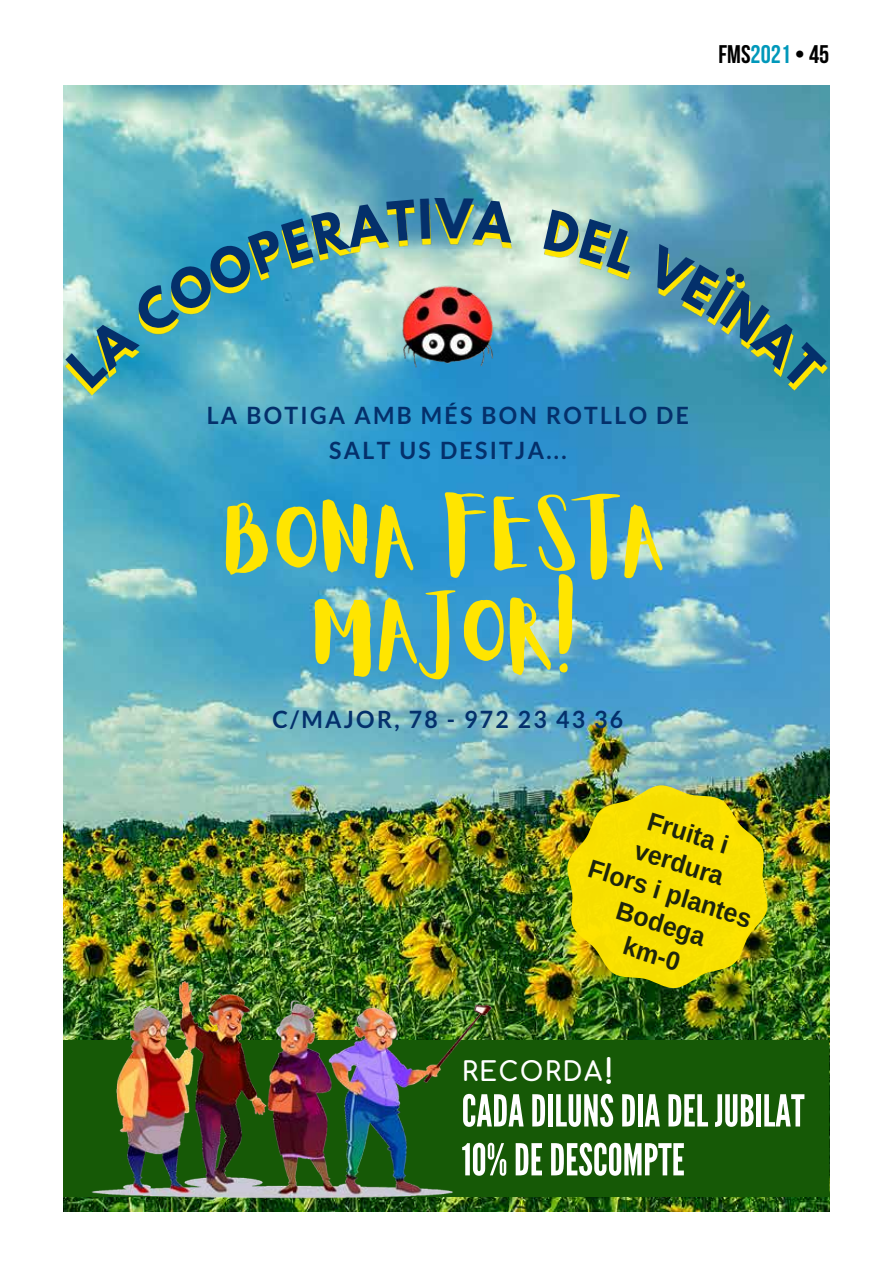
<style>
.page{position:relative;width:893px;height:1263px;background:#fff}
.page>*{position:absolute;margin:0;border:0;box-sizing:border-box;transform-origin:0 0}
.t1{font:81.75px/93.3px "Aloja Extended";color:#ffe500;text-align:center}
.t2{font:700 26.55px "Comfortaa";letter-spacing:.05em;color:#fff}
.t3{font:700 25.8px/31.5px "Arimo";color:#1d240d;text-align:center}
.t4{font:25.5px "Bebas Neue";color:#000}
.t5{font:700 23.85px/35.2px "Lato";letter-spacing:.1em;color:#04306b;text-align:center}
.s1{color:#0198ba}
.s2{font-size:34.65px}
</style>
<div class="page">
<img style="left:64px;top:85px;width:765px;height:1126px">
<div style="left:64px;top:1040px;width:765px;height:156px;background:#165906"></div>
<img style="left:78px;top:960px;width:427px;height:251px">
<svg style="left:463px;top:1094px;width:61px;height:33px"></svg>
<svg style="left:532px;top:1094px;width:13px;height:32px"></svg>
<div style="left:548px;top:1094px;width:5px;height:32px;background:#fff"></div>
<svg style="left:556px;top:1094px;width:57px;height:33px"></svg>
<svg style="left:622px;top:1094px;width:13px;height:32px"></svg>
<div style="left:638px;top:1094px;width:5px;height:32px;background:#fff"></div>
<svg style="left:645px;top:1094px;width:15px;height:32px"></svg>
<svg style="left:668px;top:1094px;width:40px;height:32px"></svg>
<svg style="left:715px;top:1094px;width:39px;height:33px"></svg>
<div style="left:756px;top:1094px;width:5px;height:32px;background:#fff"></div>
<svg style="left:764px;top:1094px;width:40px;height:32px"></svg>
<svg style="left:462px;top:1143px;width:44px;height:33px"></svg>
<svg style="left:516px;top:1143px;width:26px;height:32px"></svg>
<svg style="left:551px;top:1143px;width:133px;height:33px"></svg>
<img style="left:565px;top:784px;width:204px;height:205px">
<img style="left:64px;top:200px;width:765px;height:209px">
<img style="left:65px;top:198px;width:450px;height:191px">
<svg style="left:543px;top:209px;width:283px;height:181px;background:#70aaa1"></svg>
<p class="t4" style="left:718px;top:41px;width:112px">FMS<span class="s1">2021</span> • 45</p>
<p class="t5" style="left:207px;top:398px;width:484px">LA BOTIGA AMB MÉS BON ROTLLO DE<br>SALT US DESITJA...</p>
<h1 class="t1" style="left:226px;top:496px;width:446px">BONA FESTA<br>MAJOR!</h1>
<p class="t5" style="left:272px;top:701px;width:352px">C/MAJOR, 78 - 972 23 43 36</p>
<p class="t3" style="left:653px;top:805px;width:85px;rotate:18deg">Fruita i</p>
<p class="t3" style="left:594px;top:852px;width:172px;rotate:18deg">Flors i plantes<br>Bodega<br>km-0</p>
<p class="t3" style="left:640px;top:834px;width:94px;rotate:18deg">verdura</p>
<p class="t2" style="left:462px;top:1047px;width:154px">RECORDA<span class="s2">!</span></p>
</div>
